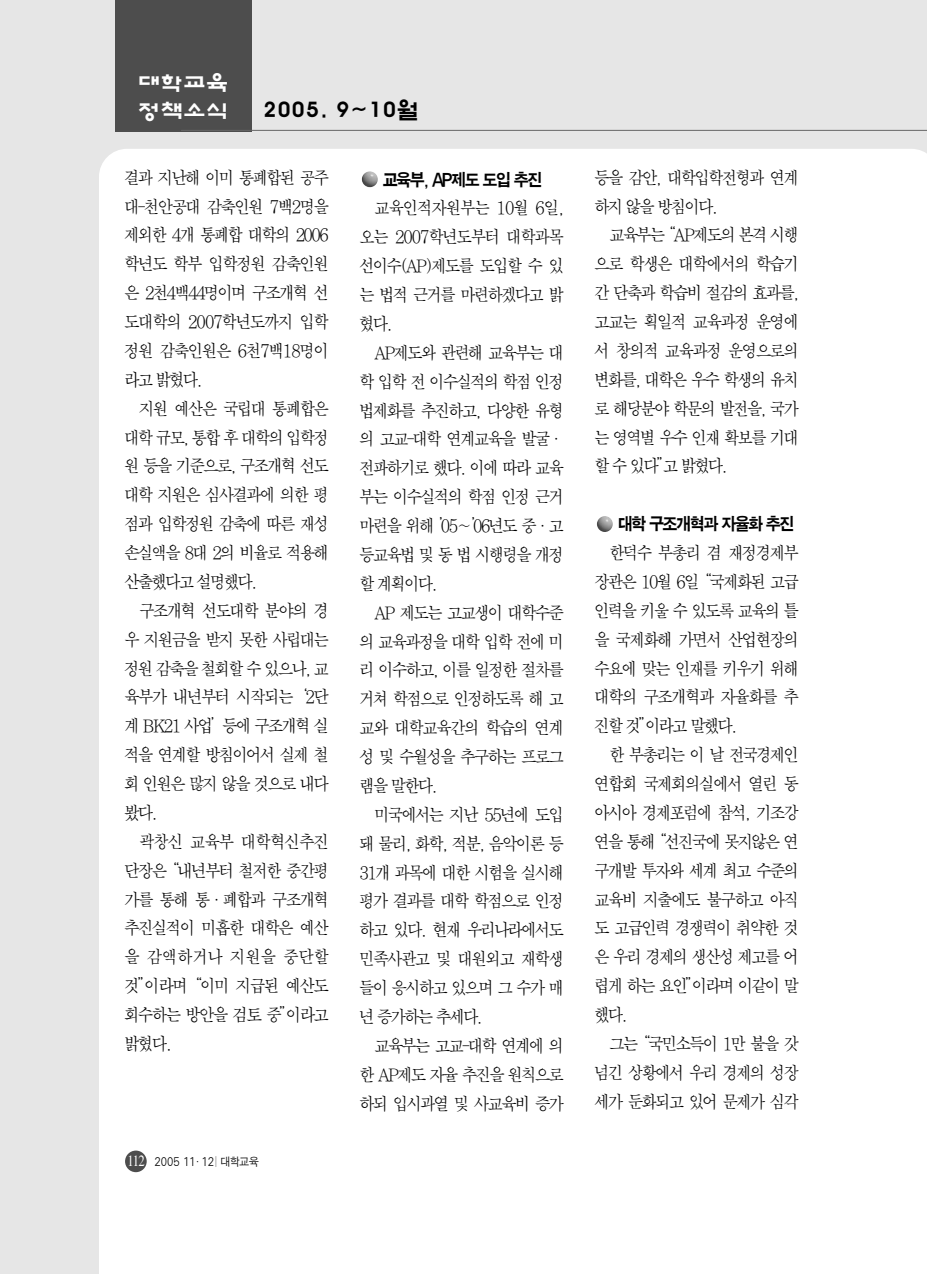
<style>
.page{position:relative;width:927px;height:1274px;background:#fff}
.page>*{position:absolute;margin:0;border:0;box-sizing:border-box;transform-origin:0 0}
.t1{font:700 22.75px "HY Yeaso L";color:#000}
.t2{font:700 22.75px/27.3px "HY Yeaso L";color:#fff}
.t3{font:17.5px "SM Amu";letter-spacing:-.135em;color:#000;scale:.9 1}
.t4{font:17.5px "SM Amu";letter-spacing:-.115em;color:#000;scale:.9 1}
.t5{font:17.5px "SM Amu";letter-spacing:-.105em;color:#000;scale:.9 1}
.t6{font:17.5px "SM Ago K";letter-spacing:-.14em;color:#000;scale:.9 1}
.t7{font:17.5px "SM Amu";letter-spacing:-.11em;color:#000;scale:.9 1}
.t8{font:17.5px "SM Amu";letter-spacing:-.09em;color:#000;scale:.9 1}
.t9{font:17.5px "SM Amu";letter-spacing:-.08em;color:#000;scale:.9 1}
.t10{font:17.5px "SM Amu";letter-spacing:-.04em;color:#000;scale:.9 1}
.t11{font:11.38px "SM Ago J";letter-spacing:-.07em;color:#000;scale:.9 1}
.s1{font-family:"Times";font-size:15.75px;color:#fff}
</style>
<div class="page">
<div style="left:0;top:0;width:926px;height:1274px;background:#e6e6e6"></div>
<div style="left:99px;top:149px;width:827px;height:1125px;background:#fff"></div>
<div style="left:115px;top:0;width:136px;height:131px;background:#4d4d4d"></div>
<hr style="left:181px;top:130px;width:745px;height:1px;background:#666">
<img style="left:596px;top:516px;width:16px;height:16px">
<img style="left:362px;top:171px;width:15px;height:16px">
<div style="left:125px;top:1151px;width:22px;height:21px;background:#4d4d4d;border-radius:50%"></div>
<p class="t2" style="left:137px;top:71px;width:92px">대학교육 정책소식</p>
<p class="t1" style="left:263px;top:100px;width:158px">2005. 9~10월</p>
<p class="t3" style="left:124px;top:170px;width:229px">결과 지난해 이미 통폐합된 공주</p>
<p class="t3" style="left:124px;top:198px;width:229px">대-천안공대 감축인원 7백2명을</p>
<p class="t3" style="left:124px;top:227px;width:229px">제외한 4개 통폐합 대학의 2006</p>
<p class="t4" style="left:124px;top:256px;width:229px">학년도 학부 입학정원 감축인원</p>
<p class="t3" style="left:124px;top:285px;width:229px">은 2천4백44명이며 구조개혁 선</p>
<p class="t5" style="left:124px;top:314px;width:229px">도대학의 2007학년도까지 입학</p>
<p class="t5" style="left:124px;top:343px;width:229px">정원 감축인원은 6천7백18명이</p>
<p class="t3" style="left:124px;top:372px;width:89px">라고 밝혔다.</p>
<p class="t3" style="left:139px;top:401px;width:213px">지원 예산은 국립대 통폐합은</p>
<p class="t3" style="left:124px;top:429px;width:229px">대학 규모, 통합 후 대학의 입학정</p>
<p class="t3" style="left:124px;top:458px;width:229px">원 등을 기준으로, 구조개혁 선도</p>
<p class="t3" style="left:124px;top:487px;width:229px">대학 지원은 심사결과에 의한 평</p>
<p class="t3" style="left:124px;top:516px;width:229px">점과 입학정원 감축에 따른 재성</p>
<p class="t3" style="left:124px;top:545px;width:229px">손실액을 8대 2의 비율로 적용해</p>
<p class="t3" style="left:124px;top:574px;width:149px">산출했다고 설명했다.</p>
<p class="t3" style="left:139px;top:603px;width:213px">구조개혁 선도대학 분야의 경</p>
<p class="t3" style="left:124px;top:632px;width:229px">우 지원금을 받지 못한 사립대는</p>
<p class="t3" style="left:124px;top:660px;width:229px">정원 감축을 철회할 수 있으나, 교</p>
<p class="t4" style="left:124px;top:689px;width:229px">육부가 내년부터 시작되는‘2단</p>
<p class="t3" style="left:124px;top:718px;width:229px">계 BK21 사업’등에 구조개혁 실</p>
<p class="t3" style="left:124px;top:747px;width:229px">적을 연계할 방침이어서 실제 철</p>
<p class="t3" style="left:124px;top:776px;width:229px">회 인원은 많지 않을 것으로 내다</p>
<p class="t3" style="left:124px;top:805px;width:39px">봤다.</p>
<p class="t9" style="left:139px;top:834px;width:213px">곽창신 교육부 대학혁신추진</p>
<p class="t3" style="left:124px;top:863px;width:229px">단장은“내년부터 철저한 중간평</p>
<p class="t3" style="left:124px;top:891px;width:229px">가를 통해 통·폐합과 구조개혁</p>
<p class="t3" style="left:124px;top:920px;width:229px">추진실적이 미흡한 대학은 예산</p>
<p class="t10" style="left:124px;top:949px;width:229px">을 감액하거나 지원을 중단할</p>
<p class="t7" style="left:124px;top:978px;width:229px">것”이라며“이미 지급된 예산도</p>
<p class="t3" style="left:124px;top:1007px;width:229px">회수하는 방안을 검토 중”이라고</p>
<p class="t3" style="left:124px;top:1036px;width:55px">밝혔다.</p>
<p class="t11" style="left:127px;top:1157px;width:148px"><span class="s1">112</span> 2005 11₩12| 대학교육</p>
<p class="t6" style="left:382px;top:171px;width:180px">교육부, AP제도 도입 추진</p>
<p class="t8" style="left:374px;top:200px;width:213px">교육인적자원부는 10월 6일,</p>
<p class="t5" style="left:359px;top:229px;width:229px">오는 2007학년도부터 대학과목</p>
<p class="t3" style="left:359px;top:258px;width:229px">선이수(AP)제도를 도입할 수 있</p>
<p class="t3" style="left:359px;top:287px;width:229px">는 법적 근거를 마련하겠다고 밝</p>
<p class="t3" style="left:359px;top:316px;width:39px">혔다.</p>
<p class="t3" style="left:374px;top:345px;width:213px">AP제도와 관련해 교육부는 대</p>
<p class="t3" style="left:359px;top:373px;width:229px">학 입학 전 이수실적의 학점 인정</p>
<p class="t3" style="left:359px;top:402px;width:229px">법제화를 추진하고, 다양한 유형</p>
<p class="t3" style="left:359px;top:431px;width:229px">의 고교-대학 연계교육을 발굴·</p>
<p class="t3" style="left:359px;top:460px;width:229px">전파하기로 했다. 이에 따라 교육</p>
<p class="t3" style="left:359px;top:489px;width:229px">부는 이수실적의 학점 인정 근거</p>
<p class="t3" style="left:359px;top:518px;width:229px">마련을 위해 `’05~`’06년도 중·고</p>
<p class="t3" style="left:359px;top:547px;width:229px">등교육법 및 동 법 시행령을 개정</p>
<p class="t3" style="left:359px;top:576px;width:89px">할 계획이다.</p>
<p class="t3" style="left:374px;top:604px;width:213px">AP 제도는 고교생이 대학수준</p>
<p class="t3" style="left:359px;top:633px;width:229px">의 교육과정을 대학 입학 전에 미</p>
<p class="t3" style="left:359px;top:662px;width:229px">리 이수하고, 이를 일정한 절차를</p>
<p class="t3" style="left:359px;top:691px;width:229px">거쳐 학점으로 인정하도록 해 고</p>
<p class="t4" style="left:359px;top:720px;width:229px">교와 대학교육간의 학습의 연계</p>
<p class="t3" style="left:359px;top:749px;width:229px">성 및 수월성을 추구하는 프로그</p>
<p class="t3" style="left:359px;top:778px;width:89px">램을 말한다.</p>
<p class="t3" style="left:374px;top:807px;width:213px">미국에서는 지난 55년에 도입</p>
<p class="t3" style="left:359px;top:835px;width:229px">돼 물리, 화학, 적분, 음악이론 등</p>
<p class="t3" style="left:359px;top:864px;width:229px">31개 과목에 대한 시험을 실시해</p>
<p class="t3" style="left:359px;top:893px;width:229px">평가 결과를 대학 학점으로 인정</p>
<p class="t3" style="left:359px;top:922px;width:229px">하고 있다. 현재 우리나라에서도</p>
<p class="t4" style="left:359px;top:951px;width:229px">민족사관고 및 대원외고 재학생</p>
<p class="t3" style="left:359px;top:980px;width:229px">들이 응시하고 있으며 그 수가 매</p>
<p class="t3" style="left:359px;top:1009px;width:139px">년 증가하는 추세다.</p>
<p class="t3" style="left:374px;top:1038px;width:213px">교육부는 고교-대학 연계에 의</p>
<p class="t3" style="left:359px;top:1066px;width:229px">한 AP제도 자율 추진을 원칙으로</p>
<p class="t3" style="left:359px;top:1095px;width:229px">하되 입시과열 및 사교육비 증가</p>
<p class="t3" style="left:594px;top:170px;width:229px">등을 감안, 대학입학전형과 연계</p>
<p class="t3" style="left:594px;top:198px;width:139px">하지 않을 방침이다.</p>
<p class="t3" style="left:609px;top:227px;width:213px">교육부는“AP제도의 본격 시행</p>
<p class="t4" style="left:594px;top:256px;width:229px">으로 학생은 대학에서의 학습기</p>
<p class="t3" style="left:594px;top:285px;width:229px">간 단축과 학습비 절감의 효과를,</p>
<p class="t4" style="left:594px;top:314px;width:229px">고교는 획일적 교육과정 운영에</p>
<p class="t4" style="left:594px;top:343px;width:229px">서 창의적 교육과정 운영으로의</p>
<p class="t3" style="left:594px;top:372px;width:229px">변화를, 대학은 우수 학생의 유치</p>
<p class="t3" style="left:594px;top:401px;width:229px">로 해당분야 학문의 발전을, 국가</p>
<p class="t3" style="left:594px;top:429px;width:229px">는 영역별 우수 인재 확보를 기대</p>
<p class="t3" style="left:594px;top:458px;width:150px">할 수 있다”고 밝혔다.</p>
<p class="t6" style="left:617px;top:516px;width:199px">대학 구조개혁과 자율화 추진</p>
<p class="t3" style="left:609px;top:545px;width:213px">한덕수 부총리 겸 재정경제부</p>
<p class="t3" style="left:594px;top:574px;width:229px">장관은 10월 6일“국제화된 고급</p>
<p class="t3" style="left:594px;top:603px;width:229px">인력을 키울 수 있도록 교육의 틀</p>
<p class="t4" style="left:594px;top:632px;width:229px">을 국제화해 가면서 산업현장의</p>
<p class="t3" style="left:594px;top:660px;width:229px">수요에 맞는 인재를 키우기 위해</p>
<p class="t4" style="left:594px;top:689px;width:229px">대학의 구조개혁과 자율화를 추</p>
<p class="t3" style="left:594px;top:718px;width:161px">진할 것”이라고 말했다.</p>
<p class="t3" style="left:609px;top:747px;width:213px">한 부총리는 이 날 전국경제인</p>
<p class="t4" style="left:594px;top:776px;width:229px">연합회 국제회의실에서 열린 동</p>
<p class="t3" style="left:594px;top:805px;width:229px">아시아 경제포럼에 참석, 기조강</p>
<p class="t3" style="left:594px;top:834px;width:229px">연을 통해“선진국에 못지않은 연</p>
<p class="t3" style="left:594px;top:863px;width:229px">구개발 투자와 세계 최고 수준의</p>
<p class="t4" style="left:594px;top:891px;width:229px">교육비 지출에도 불구하고 아직</p>
<p class="t3" style="left:594px;top:920px;width:229px">도 고급인력 경쟁력이 취약한 것</p>
<p class="t3" style="left:594px;top:949px;width:229px">은 우리 경제의 생산성 제고를 어</p>
<p class="t3" style="left:594px;top:978px;width:229px">렵게 하는 요인”이라며 이같이 말</p>
<p class="t3" style="left:594px;top:1007px;width:39px">했다.</p>
<p class="t3" style="left:609px;top:1036px;width:213px">그는“국민소득이 1만 불을 갓</p>
<p class="t3" style="left:594px;top:1065px;width:229px">넘긴 상황에서 우리 경제의 성장</p>
<p class="t3" style="left:594px;top:1094px;width:229px">세가 둔화되고 있어 문제가 심각</p>
</div>
